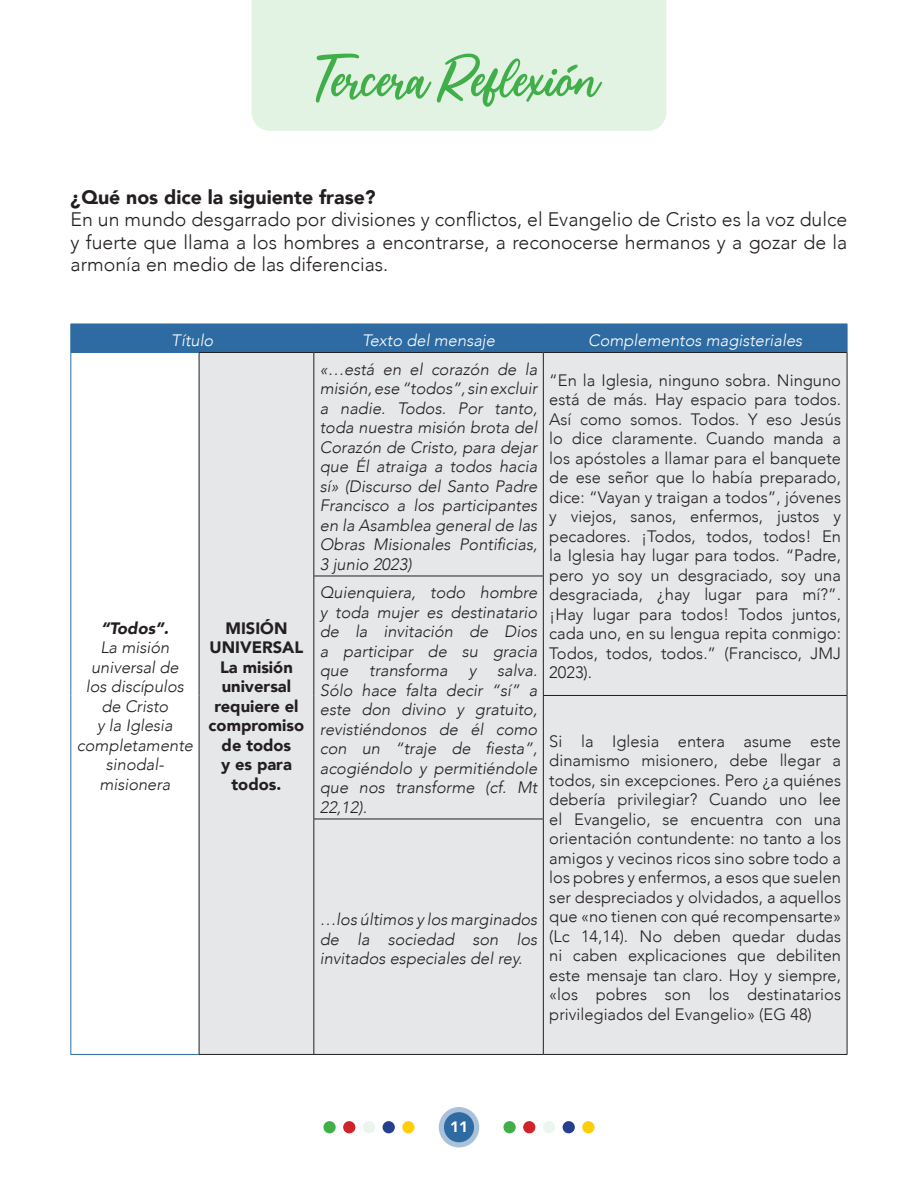
<style>
.page{position:relative;width:918px;height:1188px;background:#fff}
.page>*{position:absolute;margin:0;border:0;box-sizing:border-box;transform-origin:0 0}
.CURSIVA_VERDE{font:69.9px "Palace";color:#40ae49}
.REGULAR{font:300 19.5px/22.5px "Avenir";color:#231f20;text-align:justify}
.REGULAR-2{font:900 19.5px "Avenir";color:#231f20}
.REGULAR_TABLAS{font:300 16.5px/19.5px "Avenir";color:#231f20;text-align:justify}
.REGULAR_TABLAS-2{font:italic 300 16.5px/19.5px "Avenir";color:#231f20;text-align:justify}
.REGULAR_TABLAS-3{font:900 16.5px/19.5px "Avenir";color:#231f20;text-align:center}
.ITALICA_BLANCA_TABLA{font:italic 300 16.5px "Avenir";color:#fff}
.t1{font:900 15px "Avenir";color:#fff}
.s1{font-weight:900}
</style>
<div class="page">
<div style="left:200px;top:353px;width:647px;height:701px;background:#e6e7e9"></div>
<hr style="left:199px;top:352px;width:115px;height:1px;background:#231f20">
<hr style="left:199px;top:353px;width:1px;height:223px;background:#231f20">
<hr style="left:314px;top:352px;width:229px;height:1px;background:#231f20">
<hr style="left:314px;top:353px;width:1px;height:223px;background:#231f20">
<hr style="left:543px;top:352px;width:304px;height:1px;background:#231f20">
<hr style="left:543px;top:353px;width:1px;height:223px;background:#231f20">
<hr style="left:847px;top:353px;width:1px;height:223px;background:#231f20">
<hr style="left:199px;top:576px;width:1px;height:119px;background:#231f20">
<hr style="left:847px;top:576px;width:1px;height:119px;background:#231f20">
<hr style="left:199px;top:695px;width:1px;height:124px;background:#231f20">
<hr style="left:543px;top:695px;width:304px;height:1px;background:#231f20">
<hr style="left:847px;top:696px;width:1px;height:123px;background:#231f20">
<hr style="left:199px;top:819px;width:1px;height:235px;background:#231f20">
<hr style="left:847px;top:819px;width:1px;height:235px;background:#231f20">
<hr style="left:199px;top:1054px;width:115px;height:1px;background:#231f20">
<hr style="left:543px;top:1054px;width:304px;height:1px;background:#231f20">
<hr style="left:314px;top:576px;width:230px;height:1px;background:#231f20">
<hr style="left:314px;top:576px;width:1px;height:119px;background:#231f20">
<hr style="left:543px;top:576px;width:1px;height:119px;background:#231f20">
<hr style="left:314px;top:695px;width:1px;height:124px;background:#231f20">
<hr style="left:543px;top:696px;width:1px;height:123px;background:#231f20">
<hr style="left:314px;top:819px;width:230px;height:1px;background:#231f20">
<hr style="left:314px;top:819px;width:1px;height:235px;background:#231f20">
<hr style="left:543px;top:819px;width:1px;height:235px;background:#231f20">
<hr style="left:314px;top:1054px;width:229px;height:1px;background:#231f20">
<div style="left:71px;top:324px;width:777px;height:28px;background:#2d6ba2"></div>
<hr style="left:71px;top:353px;width:1px;height:223px;background:#2d6ba2">
<hr style="left:71px;top:576px;width:1px;height:119px;background:#2d6ba2">
<hr style="left:71px;top:695px;width:1px;height:124px;background:#2d6ba2">
<hr style="left:71px;top:819px;width:1px;height:235px;background:#2d6ba2">
<hr style="left:71px;top:352px;width:128px;height:1px;background:#2d6ba2">
<hr style="left:71px;top:1054px;width:128px;height:1px;background:#2d6ba2">
<div style="left:252px;top:0;width:414px;height:131px;background:#e2f2e3"></div>
<svg style="left:567px;top:65px;width:11px;height:8px"></svg>
<div style="left:323px;top:1121px;width:13px;height:12px;background:#40ae49;border-radius:50%"></div>
<div style="left:383px;top:1121px;width:12px;height:12px;background:#253f8e;border-radius:50%"></div>
<div style="left:343px;top:1121px;width:12px;height:12px;background:#d1232a;border-radius:50%"></div>
<div style="left:363px;top:1121px;width:12px;height:12px;background:#e9f5ee;border-radius:50%"></div>
<div style="left:402px;top:1121px;width:13px;height:12px;background:#fece08;border-radius:50%"></div>
<div style="left:503px;top:1121px;width:13px;height:12px;background:#40ae49;border-radius:50%"></div>
<div style="left:563px;top:1121px;width:12px;height:12px;background:#253f8e;border-radius:50%"></div>
<div style="left:523px;top:1121px;width:12px;height:12px;background:#d1232a;border-radius:50%"></div>
<div style="left:543px;top:1121px;width:12px;height:12px;background:#e9f5ee;border-radius:50%"></div>
<div style="left:582px;top:1121px;width:13px;height:12px;background:#fece08;border-radius:50%"></div>
<svg style="left:439px;top:1107px;width:40px;height:41px"></svg>
<div style="left:444px;top:1112px;width:30px;height:30px;background:#2d6ba2;border-radius:50%"></div>
<p class="CURSIVA_VERDE" style="left:318px;top:51px;width:283px">Tercera Reflexion</p>
<p class="REGULAR-2" style="left:71px;top:180px;width:307px">¿Qué nos dice la siguiente frase?</p>
<p class="REGULAR" style="left:71px;top:209px;width:778px">En un mundo desgarrado por divisiones y conflictos, el Evangelio de Cristo es la voz dulce y fuerte que llama a los hombres a encontrarse, a reconocerse hermanos y a gozar de la armonía en medio de las diferencias.</p>
<p class="ITALICA_BLANCA_TABLA" style="left:171px;top:331px;width:44px">Título</p>
<p class="ITALICA_BLANCA_TABLA" style="left:362px;top:331px;width:134px">Texto del mensaje</p>
<p class="ITALICA_BLANCA_TABLA" style="left:588px;top:331px;width:216px">Complementos magisteriales</p>
<p class="REGULAR_TABLAS-2" style="left:77px;top:618px;width:118px;text-align:center"><span class="s1">“Todos”.<br></span>La misión universal de<br>los discípulos de Cristo<br>y la Iglesia completamente sinodal&shy;misionera</p>
<p class="REGULAR_TABLAS-3" style="left:210px;top:618px;width:95px">MISIÓN<br>UNIVERSAL</p>
<p class="REGULAR_TABLAS-3" style="left:209px;top:657px;width:97px">La misión universal requiere el compromiso de todos<br>y es para todos.</p>
<p class="REGULAR_TABLAS-2" style="left:320px;top:360px;width:219px">«…está en el corazón de la misión, ese “todos”, sin excluir a nadie. Todos. Por tanto, toda nuestra misión brota del Corazón de Cristo, para dejar que Él atraiga a todos hacia sí» (Discurso del Santo Padre Francisco a los participantes en la Asamblea general de las Obras Misionales Pontificias, 3 junio 2023)</p>
<p class="REGULAR_TABLAS" style="left:549px;top:371px;width:293px">“En la Iglesia, ninguno sobra. Ninguno está de más. Hay espacio para todos.<br>Así como somos. Todos. Y eso Jesús lo dice claramente. Cuando manda a los apóstoles a llamar para el banquete de ese señor que lo había preparado, dice: “Vayan y traigan a todos”, jóvenes y viejos, sanos, enfermos, justos y pecadores. ¡Todos, todos, todos! En la Iglesia hay lugar para todos. “Padre, pero yo soy un desgraciado, soy una desgraciada, ¿hay lugar para mí?”. ¡Hay lugar para todos! Todos juntos, cada uno, en su lengua repita conmigo:<br>Todos, todos, todos.” (Francisco, JMJ 2023).</p>
<p class="REGULAR_TABLAS-2" style="left:320px;top:583px;width:219px">Quienquiera, todo hombre y toda mujer es destinatario de la invitación de Dios a participar de su gracia que</p>
<p class="REGULAR_TABLAS-2" style="left:369px;top:661px;width:80px">transforma</p>
<p class="REGULAR_TABLAS-2" style="left:469px;top:661px;width:9px">y</p>
<p class="REGULAR_TABLAS-2" style="left:320px;top:661px;width:219px;text-indent:177px">salva.<br>Sólo hace falta decir “sí” a este don divino y gratuito, revistiéndonos de él como con un “traje de fiesta”, acogiéndolo y permitiéndole que nos transforme (cf. Mt 22,12).</p>
<p class="REGULAR_TABLAS" style="left:549px;top:731px;width:293px">Si la Iglesia entera asume este dinamismo misionero, debe llegar a todos, sin excepciones. Pero ¿a quiénes debería privilegiar? Cuando uno lee el Evangelio, se encuentra con una orientación contundente: no tanto a los amigos y vecinos ricos sino sobre todo a los pobres y enfermos, a esos que suelen ser despreciados y olvidados, a aquellos que «no tienen con qué recompensarte» (Lc 14,14). No deben quedar dudas ni caben explicaciones que debiliten este mensaje tan claro. Hoy y siempre, «los pobres son los destinatarios privilegiados del Evangelio» (EG 48)</p>
<p class="REGULAR_TABLAS-2" style="left:320px;top:910px;width:219px">…los últimos y los marginados de la sociedad son los invitados especiales del rey.</p>
<p class="t1" style="left:450px;top:1114px;width:19px">11</p>
</div>
